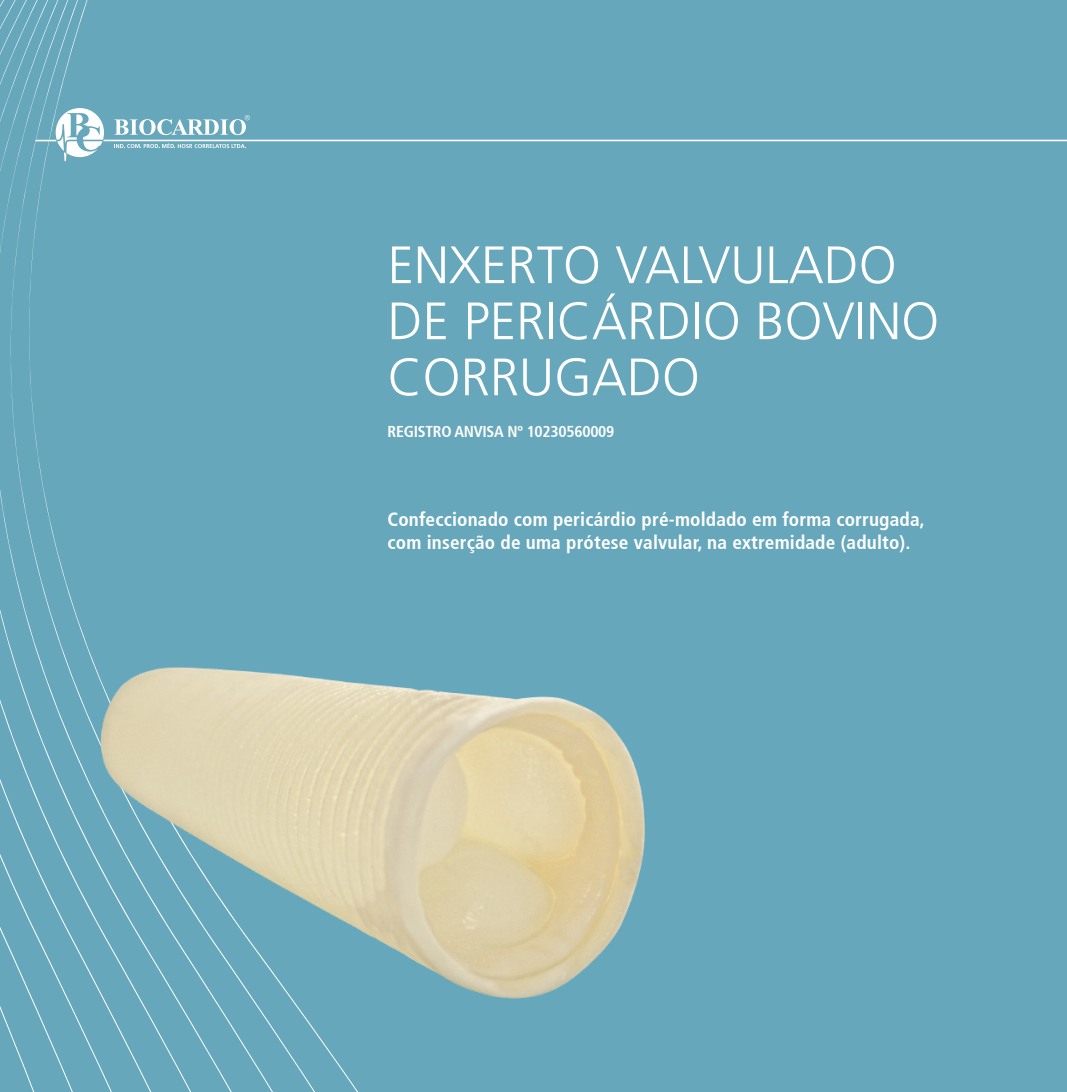
<style>
.page{position:relative;width:1067px;height:1092px;background:#fff}
.page>*{position:absolute;margin:0;border:0;box-sizing:border-box;transform-origin:0 0}
.t1{font:300 52.5px/56px "Frutiger 45";color:#fff}
.t2{font:700 condensed 19.25px/22.8px "Frutiger 67";letter-spacing:.01em;color:#fff}
.t3{font:700 condensed 15.75px "Frutiger 67";letter-spacing:-.015em;color:#fff}
</style>
<div class="page">
<div style="left:0;top:0;width:1066px;height:1091px;background:#66a7bb"></div>
<svg style="left:0;top:0;width:358px;height:1091px"></svg>
<svg style="left:36px;top:108px;width:1030px;height:53px"></svg>
<img style="left:91px;top:661px;width:554px;height:346px">
<h1 class="t1" style="left:387px;top:238px;width:553px">ENXERTO VALVULADO<br>DE PERICÁRDIO BOVINO<br>CORRUGADO</h1>
<p class="t3" style="left:387px;top:422px;width:228px">REGISTRO ANVISA Nº 10230560009</p>
<p class="t2" style="left:387px;top:508px;width:539px">Confeccionado com pericárdio pré-moldado em forma corrugada, com inserção de uma prótese valvular, na extremidade (adulto).</p>
</div>
